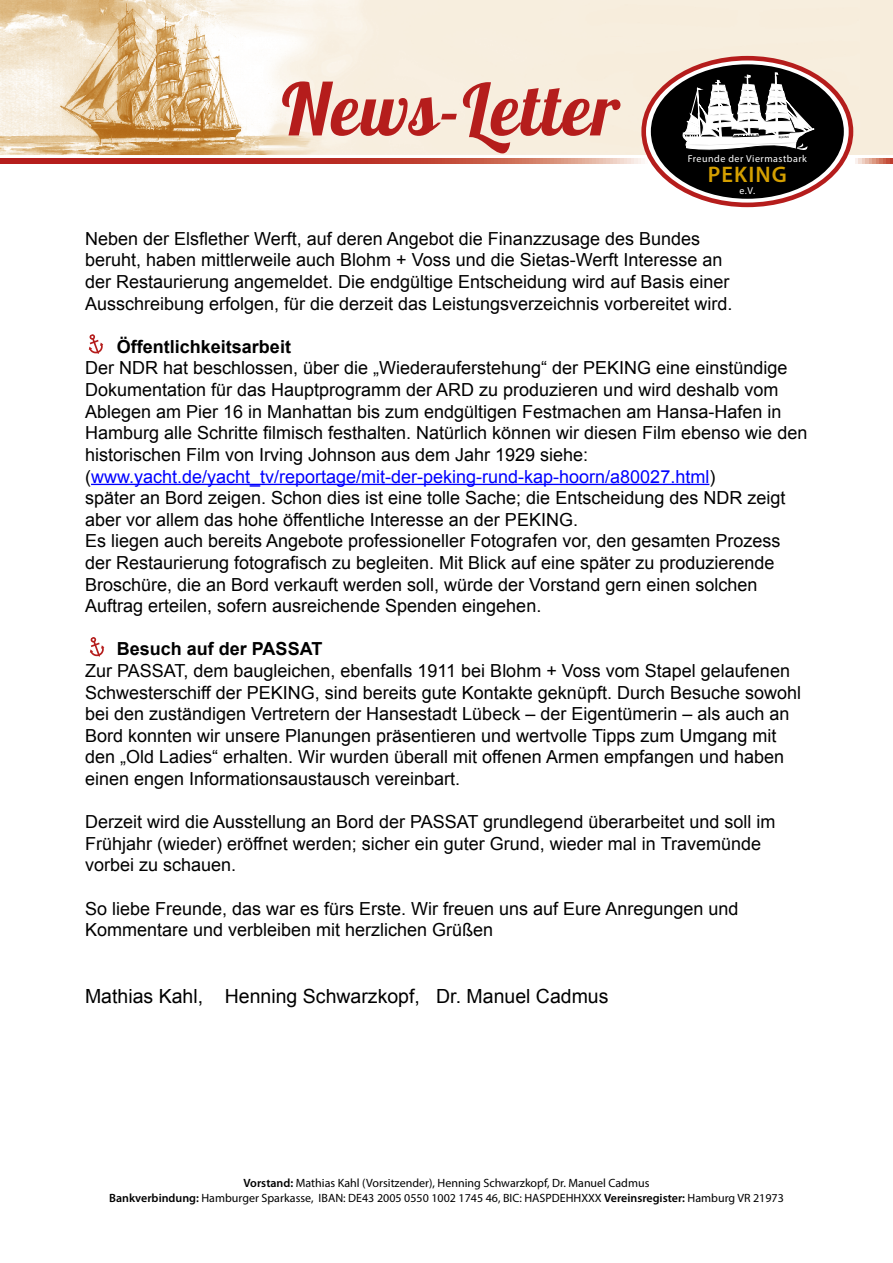
<style>
.page{position:relative;width:893px;height:1263px;background:#fff}
.page>*{position:absolute;margin:0;border:0;box-sizing:border-box;transform-origin:0 0}
.t1{font:72px "Lobster 1.4";letter-spacing:.025em;color:#b51d1c}
.t2{font:600 22.5px "Myriad Pro";letter-spacing:.05em;color:#d49f00}
.t3{font:19.5px "Arial";color:#000}
.t4{font:18px/21.6px "Arial";color:#000}
.t5{font:700 18px "Arial";color:#000}
.t6{font:12px/15px "Myriad Pro";color:#000;text-align:center}
.t7{font:10.05px "Myriad Pro";letter-spacing:.05em;color:#fff}
.s1{color:#00f}
.s2{font-weight:600}
</style>
<div class="page">
<svg style="left:0;top:158px;width:893px;height:6px;background:#c44f45"></svg>
<img style="left:0;top:0;width:892px;height:154px">
<svg style="left:644px;top:58px;width:207px;height:147px"></svg>
<div style="left:641px;top:56px;width:212px;height:151px;border:5px solid #b51d1c;border-radius:50%"></div>
<div style="left:651px;top:64px;width:193px;height:135px;background:#000;border-radius:50%"></div>
<svg style="left:677px;top:73px;width:137px;height:78px"></svg>
<hr style="left:91px;top:484px;width:618px;height:1px;background:#00f">
<svg style="left:89px;top:334px;width:14px;height:20px"></svg>
<svg style="left:90px;top:637px;width:15px;height:20px"></svg>
<h1 class="t1" style="left:282px;top:63px;width:339px">News-Letter</h1>
<p class="t7" style="left:688px;top:153px;width:121px">Freunde der Viermastbark</p>
<p class="t2" style="left:708px;top:160px;width:81px">PEKING</p>
<p class="t7" style="left:739px;top:184px;width:17px">e.V.</p>
<p class="t4" style="left:85px;top:228px;width:649px">Neben der Elsflether Werft, auf deren Angebot die Finanzzusage des Bundes beruht, haben mittlerweile auch Blohm + Voss und die Sietas-Werft Interesse an der Restaurierung angemeldet. Die endgültige Entscheidung wird auf Basis einer Ausschreibung erfolgen, für die derzeit das Leistungsverzeichnis vorbereitet wird.</p>
<p class="t5" style="left:117px;top:335px;width:176px">Öffentlichkeitsarbeit</p>
<p class="t4" style="left:85px;top:358px;width:724px">Der NDR hat beschlossen, über die „Wiederauferstehung“ der PEKING eine einstündige Dokumentation für das Hauptprogramm der ARD zu produzieren und wird deshalb vom Ablegen am Pier 16 in Manhattan bis zum endgültigen Festmachen am Hansa-Hafen in Hamburg alle Schritte filmisch festhalten. Natürlich können wir diesen Film ebenso wie den historischen Film von Irving Johnson aus dem Jahr 1929 siehe: (<span class="s1">www.yacht.de/yacht_tv/reportage/mit-der-peking-rund-kap-hoorn/a80027.html</span>)<br>später an Bord zeigen. Schon dies ist eine tolle Sache; die Entscheidung des NDR zeigt aber vor allem das hohe öffentliche Interesse an der PEKING.<br>Es liegen auch bereits Angebote professioneller Fotografen vor, den gesamten Prozess der Restaurierung fotografisch zu begleiten. Mit Blick auf eine später zu produzierende Broschüre, die an Bord verkauft werden soll, würde der Vorstand gern einen solchen Auftrag erteilen, sofern ausreichende Spenden eingehen.</p>
<p class="t5" style="left:117px;top:637px;width:207px">Besuch auf der PASSAT</p>
<p class="t4" style="left:85px;top:660px;width:718px">Zur PASSAT, dem baugleichen, ebenfalls 1911 bei Blohm + Voss vom Stapel gelaufenen Schwesterschiff der PEKING, sind bereits gute Kontakte geknüpft. Durch Besuche sowohl bei den zuständigen Vertretern der Hansestadt Lübeck – der Eigentümerin – als auch an Bord konnten wir unsere Planungen präsentieren und wertvolle Tipps zum Umgang mit den „Old Ladies“ erhalten. Wir wurden überall mit offenen Armen empfangen und haben einen engen Informationsaustausch vereinbart.</p>
<p class="t4" style="left:85px;top:811px;width:692px">Derzeit wird die Ausstellung an Bord der PASSAT grundlegend überarbeitet und soll im<br>Frühjahr (wieder) eröffnet werden; sicher ein guter Grund, wieder mal in Travemünde vorbei zu schauen.</p>
<p class="t4" style="left:85px;top:898px;width:655px">So liebe Freunde, das war es fürs Erste. Wir freuen uns auf Eure Anregungen und<br>Kommentare und verbleiben mit herzlichen Grüßen</p>
<p class="t3" style="left:85px;top:983px;width:525px">Mathias Kahl, Henning Schwarzkopf, Dr. Manuel Cadmus</p>
<p class="t6" style="left:109px;top:1175px;width:676px"><span class="s2">Vorstand:</span> Mathias Kahl (Vorsitzender), Henning Schwarzkopf, Dr. Manuel Cadmus<br><span class="s2">Bankverbindung:</span> Hamburger Sparkasse, IBAN: DE43 2005 0550 1002 1745 46, BIC: HASPDEHHXXX <span class="s2">Vereinsregister:</span> Hamburg VR 21973</p>
</div>
